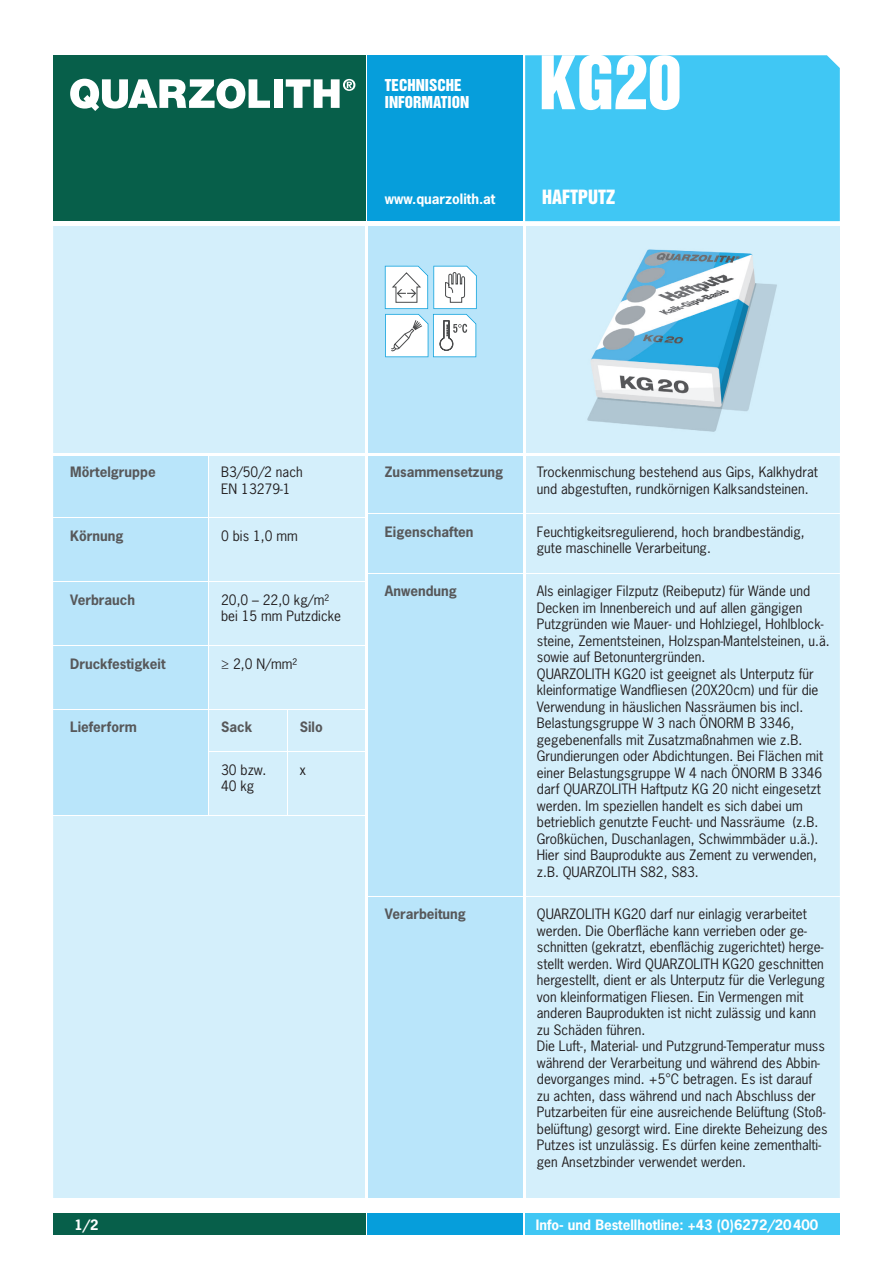
<style>
.page{position:relative;width:893px;height:1263px;background:#fff}
.page>*{position:absolute;margin:0;border:0;box-sizing:border-box;transform-origin:0 0}
.t1{font:67.5px "Helvetica Inserat LT Std";color:#fff}
.t2{font:18px "Helvetica Inserat LT Std";color:#fff}
.t3{font:15px/17.2px "Helvetica Inserat LT Std";color:#fff}
.t4{font:13.5px/16.5px "News Gothic Std";color:#231f20}
.t5{font:700 13.5px "News Gothic Std";color:#57585a}
.t6{font:700 13.5px "News Gothic Std";color:#fff}
</style>
<div class="page">
<div style="left:368px;top:226px;width:155px;height:972px;background:#b9e5fa"></div>
<div style="left:524px;top:224px;width:316px;height:230px;background:#d4effb"></div>
<div style="left:526px;top:456px;width:314px;height:742px;background:#d4effb"></div>
<hr style="left:524px;top:223px;width:316px;height:2px;background:#fff">
<hr style="left:368px;top:513px;width:155px;height:1px;background:#fff">
<hr style="left:525px;top:513px;width:315px;height:1px;background:#fff">
<hr style="left:368px;top:573px;width:155px;height:1px;background:#fff">
<hr style="left:525px;top:573px;width:315px;height:1px;background:#fff">
<hr style="left:368px;top:896px;width:155px;height:1px;background:#fff">
<hr style="left:525px;top:896px;width:315px;height:1px;background:#fff">
<hr style="left:523px;top:225px;width:2px;height:228px;background:#fff">
<hr style="left:368px;top:453px;width:156px;height:2px;background:#fff">
<hr style="left:524px;top:453px;width:316px;height:2px;background:#fff">
<div style="left:53px;top:226px;width:312px;height:972px;background:#d4effb"></div>
<div style="left:53px;top:455px;width:155px;height:360px;background:#b9e5fa"></div>
<hr style="left:53px;top:815px;width:155px;height:1px;background:#fff">
<hr style="left:208px;top:815px;width:79px;height:1px;background:#fff">
<hr style="left:287px;top:815px;width:81px;height:1px;background:#fff">
<hr style="left:208px;top:455px;width:1px;height:62px;background:#fff">
<hr style="left:53px;top:517px;width:155px;height:1px;background:#fff">
<hr style="left:208px;top:517px;width:79px;height:1px;background:#fff">
<hr style="left:208px;top:518px;width:1px;height:63px;background:#fff">
<hr style="left:287px;top:517px;width:79px;height:1px;background:#fff">
<hr style="left:53px;top:581px;width:155px;height:1px;background:#fff">
<hr style="left:208px;top:581px;width:79px;height:1px;background:#fff">
<hr style="left:208px;top:582px;width:1px;height:63px;background:#fff">
<hr style="left:287px;top:581px;width:79px;height:1px;background:#fff">
<hr style="left:53px;top:645px;width:155px;height:1px;background:#fff">
<hr style="left:208px;top:645px;width:79px;height:1px;background:#fff">
<hr style="left:208px;top:646px;width:1px;height:63px;background:#fff">
<hr style="left:287px;top:645px;width:79px;height:1px;background:#fff">
<hr style="left:53px;top:709px;width:155px;height:1px;background:#fff">
<hr style="left:208px;top:709px;width:79px;height:1px;background:#fff">
<hr style="left:208px;top:709px;width:1px;height:42px;background:#fff">
<hr style="left:287px;top:709px;width:79px;height:1px;background:#fff">
<hr style="left:287px;top:709px;width:1px;height:42px;background:#fff">
<hr style="left:208px;top:751px;width:79px;height:1px;background:#fff">
<hr style="left:208px;top:752px;width:1px;height:63px;background:#fff">
<hr style="left:287px;top:751px;width:79px;height:1px;background:#fff">
<hr style="left:287px;top:752px;width:1px;height:63px;background:#fff">
<hr style="left:53px;top:453px;width:155px;height:2px;background:#fff">
<hr style="left:208px;top:453px;width:79px;height:2px;background:#fff">
<hr style="left:287px;top:453px;width:81px;height:2px;background:#fff">
<svg style="left:385px;top:266px;width:92px;height:91px"></svg>
<div style="left:53px;top:55px;width:313px;height:166px;background:#075f4a"></div>
<div style="left:525px;top:55px;width:315px;height:166px;background:#40c7f4"></div>
<div style="left:368px;top:55px;width:155px;height:166px;background:#069edb"></div>
<svg style="left:70px;top:79px;width:200px;height:32px"></svg>
<div style="left:274px;top:79px;width:9px;height:29px;background:#fff"></div>
<svg style="left:286px;top:79px;width:69px;height:29px"></svg>
<div style="left:53px;top:1213px;width:313px;height:21px;background:#075f4a"></div>
<div style="left:368px;top:1213px;width:155px;height:21px;background:#069edb"></div>
<div style="left:525px;top:1213px;width:315px;height:21px;background:#40c7f4"></div>
<img style="left:587px;top:249px;width:190px;height:183px">
<p class="t3" style="left:385px;top:77px;width:86px">TECHNISCHE<br>INFORMATION</p>
<h1 class="t1" style="left:539px;top:42px;width:144px">KG20</h1>
<p class="t6" style="left:385px;top:190px;width:112px">www.quarzolith.at</p>
<h2 class="t2" style="left:542px;top:186px;width:75px">HAFTPUTZ</h2>
<p class="t5" style="left:70px;top:463px;width:87px">Mörtelgruppe</p>
<p class="t4" style="left:221px;top:464px;width:83px">B3/50/2 nach<br>EN 13279-1</p>
<p class="t5" style="left:70px;top:527px;width:55px">Körnung</p>
<p class="t4" style="left:221px;top:528px;width:78px">0 bis 1,0 mm</p>
<p class="t5" style="left:70px;top:591px;width:66px">Verbrauch</p>
<p class="t4" style="left:221px;top:591px;width:122px">20,0 – 22,0 kg/m² bei 15 mm Putzdicke</p>
<p class="t5" style="left:70px;top:655px;width:97px">Druckfestigkeit</p>
<p class="t4" style="left:221px;top:655px;width:77px">≥ 2,0 N/mm²</p>
<p class="t5" style="left:70px;top:718px;width:68px">Lieferform</p>
<p class="t5" style="left:221px;top:718px;width:33px">Sack</p>
<p class="t5" style="left:300px;top:718px;width:24px">Silo</p>
<p class="t4" style="left:221px;top:761px;width:47px">30 bzw.<br>40 kg</p>
<p class="t4" style="left:300px;top:761px;width:8px">x</p>
<p class="t5" style="left:385px;top:463px;width:120px">Zusammensetzung</p>
<p class="t4" style="left:537px;top:464px;width:283px">Trockenmischung bestehend aus Gips, Kalkhydrat und abgestuften, rundkörnigen Kalksandsteinen.</p>
<p class="t5" style="left:385px;top:523px;width:90px">Eigenschaften</p>
<p class="t4" style="left:537px;top:523px;width:269px">Feuchtigkeitsregulierend, hoch brandbeständig, gute maschinelle Verarbeitung.</p>
<p class="t5" style="left:385px;top:582px;width:74px">Anwendung</p>
<p class="t4" style="left:537px;top:583px;width:294px">Als einlagiger Filzputz (Reibeputz) für Wände und Decken im Innenbereich und auf allen gängigen Putzgründen wie Mauer- und Hohlziegel, Hohlblock&shy;steine, Zementsteinen, Holzspan-Mantelsteinen, u.ä. sowie auf Betonuntergründen.<br>QUARZOLITH KG20 ist geeignet als Unterputz für kleinformatige Wandfliesen (20X20cm) und für die Verwendung in häuslichen Nassräumen bis incl.<br>Belastungsgruppe W 3 nach ÖNORM B 3346, gegebenenfalls mit Zusatzmaßnahmen wie z.B.<br>Grundierungen oder Abdichtungen. Bei Flächen mit einer Belastungsgruppe W 4 nach ÖNORM B 3346 darf QUARZOLITH Haftputz KG 20 nicht eingesetzt werden. Im speziellen handelt es sich dabei um betrieblich genutzte Feucht- und Nassräume (z.B.<br>Großküchen, Duschanlagen, Schwimmbäder u.ä.).<br>Hier sind Bauprodukte aus Zement zu verwenden, z.B. QUARZOLITH S82, S83.</p>
<p class="t5" style="left:385px;top:905px;width:83px">Verarbeitung</p>
<p class="t4" style="left:537px;top:906px;width:292px">QUARZOLITH KG20 darf nur einlagig verarbeitet werden. Die Oberfläche kann verrieben oder ge&shy;schnitten (gekratzt, ebenflächig zugerichtet) herge&shy;stellt werden. Wird QUARZOLITH KG20 geschnitten hergestellt, dient er als Unterputz für die Verlegung von kleinformatigen Fliesen. Ein Vermengen mit anderen Bauprodukten ist nicht zulässig und kann zu Schäden führen.<br>Die Luft-, Material- und Putzgrund-Temperatur muss während der Verarbeitung und während des Abbin&shy;devorganges mind. +5°C betragen. Es ist darauf zu achten, dass während und nach Abschluss der Putzarbeiten für eine ausreichende Belüftung (Stoß&shy;belüftung) gesorgt wird. Eine direkte Beheizung des Putzes ist unzulässig. Es dürfen keine zementhalti&shy;gen Ansetzbinder verwendet werden.</p>
<p class="t6" style="left:74px;top:1216px;width:26px">1/2</p>
<p class="t6" style="left:536px;top:1216px;width:284px">Info- und Bestellhotline: +43 (0)6272/20400</p>
</div>
